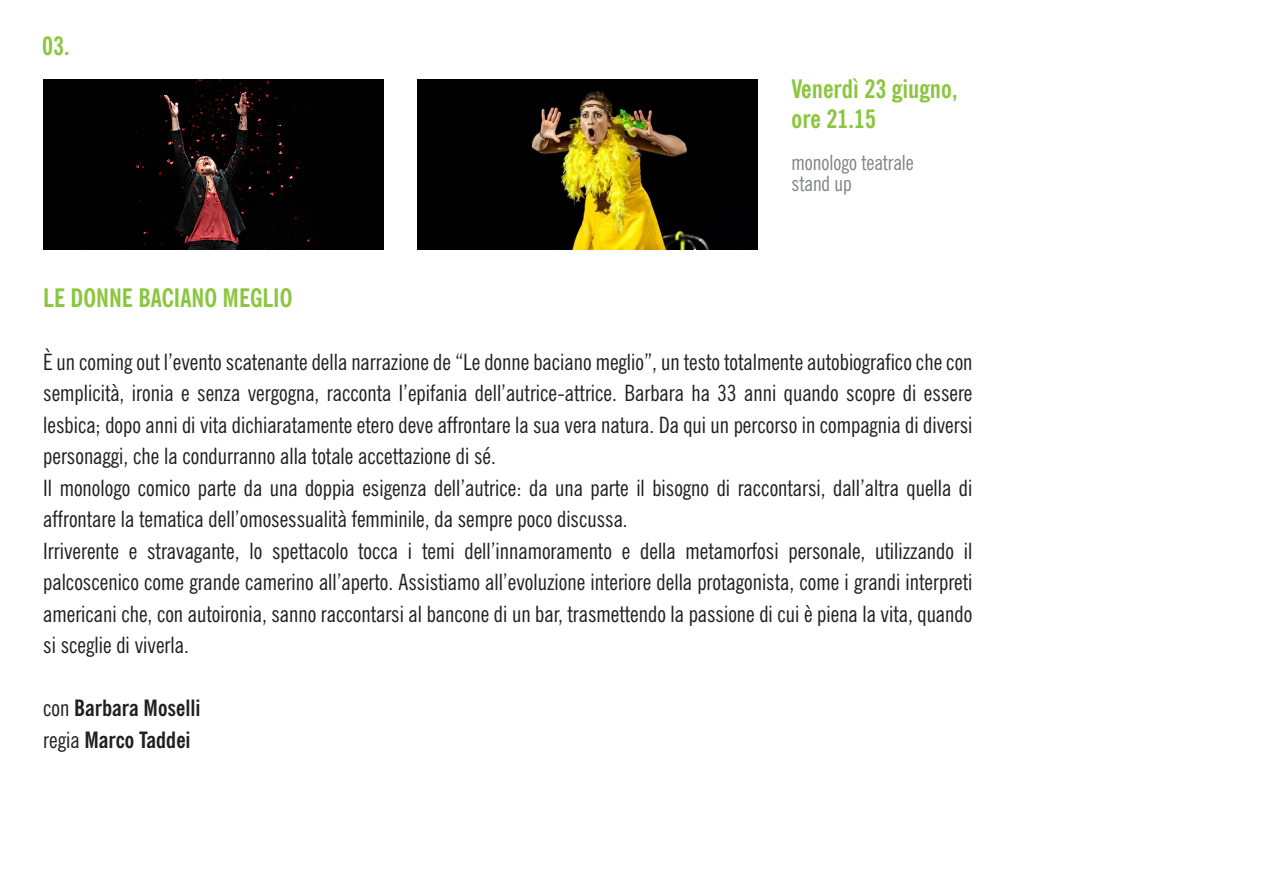
<style>
.page{position:relative;width:1263px;height:893px;background:#fff}
.page>*{position:absolute;margin:0;border:0;box-sizing:border-box;transform-origin:0 0}
.t1{font:700 condensed 25.5px/30.6px "News Gothic BT";color:#8bc63e}
.t2{font:condensed 22.5px/31.5px "News Gothic BT";color:#231f20}
.t3{font:700 condensed 22.5px/31.5px "News Gothic BT";color:#231f20}
.t4{font:condensed 21px/21px "News Gothic BT";letter-spacing:-.005em;color:#818386}
.s1{font-weight:400}
</style>
<div class="page">
<img style="left:418px;top:79px;width:340px;height:170px">
<img style="left:43px;top:79px;width:340px;height:170px">
<p class="t1" style="left:42px;top:30px;width:29px">03.</p>
<p class="t1" style="left:43px;top:282px;width:251px">LE DONNE BACIANO MEGLIO</p>
<p class="t1" style="left:792px;top:73px;width:167px">Venerdì 23 giugno, ore 21.15</p>
<p class="t4" style="left:792px;top:152px;width:124px">monologo teatrale stand up</p>
<p class="t2" style="left:43px;top:346px;width:931px">È un coming out l’evento scatenante della narrazione de “Le donne baciano meglio”, un testo totalmente autobiografico che con semplicità, ironia e senza vergogna, racconta l’epifania dell’autrice-attrice. Barbara ha 33 anni quando scopre di essere lesbica; dopo anni di vita dichiaratamente etero deve affrontare la sua vera natura. Da qui un percorso in compagnia di diversi personaggi, che la condurranno alla totale accettazione di sé.<br>Il monologo comico parte da una doppia esigenza dell’autrice: da una parte il bisogno di raccontarsi, dall’altra quella di affrontare la tematica dell’omosessualità femminile, da sempre poco discussa.<br>Irriverente e stravagante, lo spettacolo tocca i temi dell’innamoramento e della metamorfosi personale, utilizzando il palcoscenico come grande camerino all’aperto. Assistiamo all’evoluzione interiore della protagonista, come i grandi interpreti americani che, con autoironia, sanno raccontarsi al bancone di un bar, trasmettendo la passione di cui è piena la vita, quando si sceglie di viverla.</p>
<p class="t3" style="left:43px;top:692px;width:159px"><span class="s1">con</span> Barbara Moselli <span class="s1">regia</span> Marco Taddei</p>
</div>
